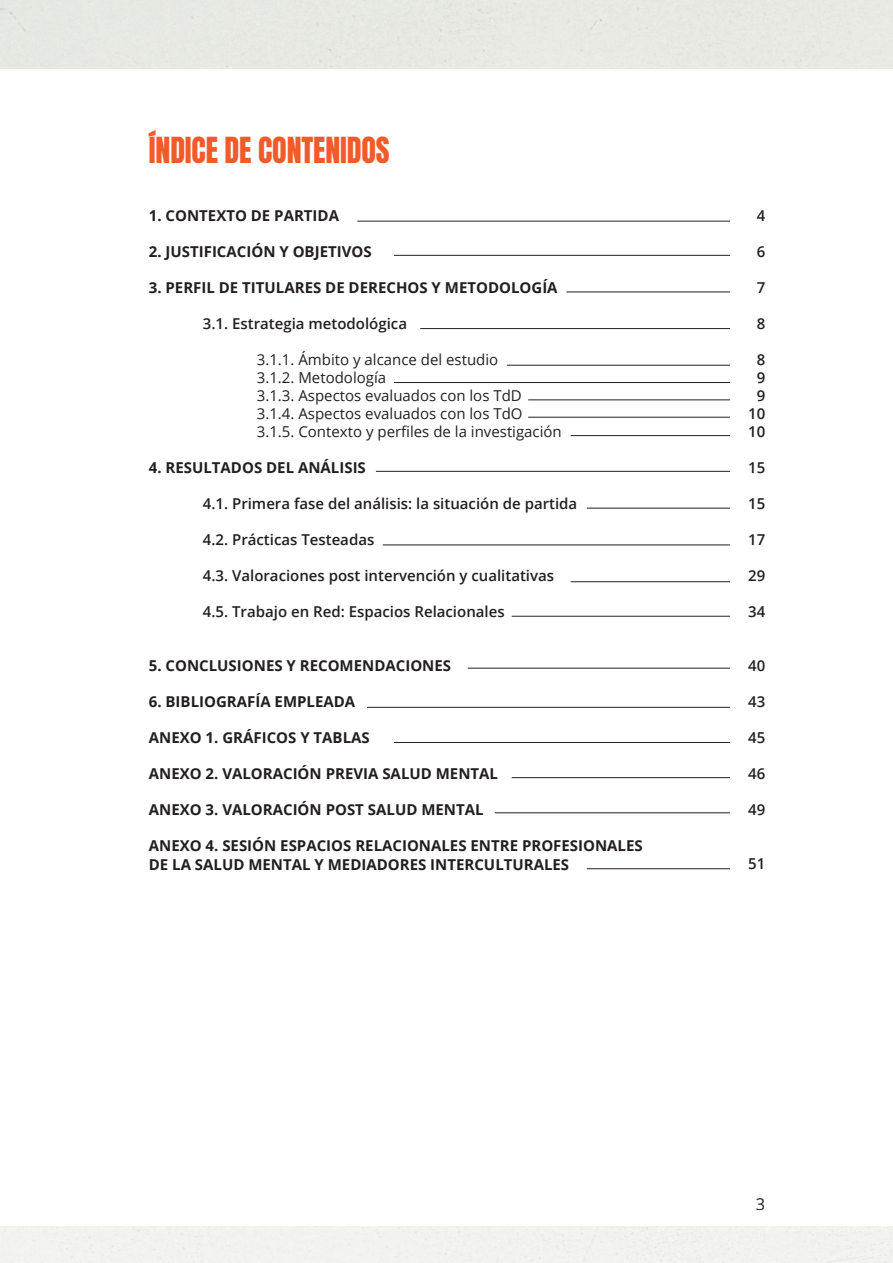
<style>
.page{position:relative;width:893px;height:1263px;background:#fff}
.page>*{position:absolute;margin:0;border:0;box-sizing:border-box;transform-origin:0 0}
.TITULO_1{font:30px "Anton";letter-spacing:-.005em;color:#f15b2a}
.t1{font:16.5px "Open Sans";color:#231f20}
.PARRAFO{font:700 15px/19.5px "Open Sans";color:#231f20}
.PARRAFO-2{font:600 15px "Open Sans";color:#231f20}
.PARRAFO-3{font:15px/18px "Open Sans";color:#231f20}
</style>
<div class="page">
<hr style="left:357px;top:221px;width:373px;height:1px;background:#231f20">
<hr style="left:394px;top:255px;width:336px;height:1px;background:#231f20">
<hr style="left:566px;top:292px;width:164px;height:1px;background:#231f20">
<hr style="left:420px;top:328px;width:310px;height:1px;background:#231f20">
<hr style="left:507px;top:365px;width:223px;height:1px;background:#231f20">
<hr style="left:394px;top:382px;width:336px;height:1px;background:#231f20">
<hr style="left:528px;top:400px;width:202px;height:1px;background:#231f20">
<hr style="left:528px;top:417px;width:202px;height:1px;background:#231f20">
<hr style="left:571px;top:435px;width:159px;height:1px;background:#231f20">
<hr style="left:376px;top:471px;width:354px;height:1px;background:#231f20">
<hr style="left:587px;top:508px;width:143px;height:1px;background:#231f20">
<hr style="left:383px;top:545px;width:347px;height:1px;background:#231f20">
<hr style="left:571px;top:581px;width:159px;height:1px;background:#231f20">
<hr style="left:512px;top:616px;width:218px;height:1px;background:#231f20">
<hr style="left:468px;top:668px;width:262px;height:1px;background:#231f20">
<hr style="left:367px;top:707px;width:363px;height:1px;background:#231f20">
<hr style="left:394px;top:742px;width:336px;height:1px;background:#231f20">
<hr style="left:512px;top:777px;width:218px;height:1px;background:#231f20">
<hr style="left:495px;top:812px;width:235px;height:1px;background:#231f20">
<hr style="left:587px;top:868px;width:143px;height:1px;background:#231f20">
<p class="TITULO_1" style="left:149px;top:135px;width:242px">ÍNDICE DE CONTENIDOS</p>
<p class="PARRAFO" style="left:149px;top:205px;width:192px">1. CONTEXTO DE PARTIDA</p>
<p class="PARRAFO" style="left:149px;top:241px;width:224px">2. JUSTIFICACIÓN Y OBJETIVOS</p>
<p class="PARRAFO" style="left:149px;top:277px;width:410px">3. PERFIL DE TITULARES DE DERECHOS Y METODOLOGÍA</p>
<p class="PARRAFO-2" style="left:203px;top:313px;width:206px">3.1. Estrategia metodológica</p>
<p class="PARRAFO-3" style="left:257px;top:350px;width:306px">3.1.1. Ámbito y alcance del estudio<br>3.1.2. Metodología<br>3.1.3. Aspectos evaluados con los TdD 3.1.4. Aspectos evaluados con los TdO 3.1.5. Contexto y perfiles de la investigación</p>
<p class="PARRAFO" style="left:149px;top:457px;width:219px">4. RESULTADOS DEL ANÁLISIS</p>
<p class="PARRAFO-2" style="left:203px;top:493px;width:376px">4.1. Primera fase del análisis: la situación de partida</p>
<p class="PARRAFO-2" style="left:203px;top:529px;width:173px">4.2. Prácticas Testeadas</p>
<p class="PARRAFO-2" style="left:203px;top:565px;width:353px">4.3. Valoraciones post intervención y cualitativas</p>
<p class="PARRAFO-2" style="left:203px;top:601px;width:303px">4.5. Trabajo en Red: Espacios Relacionales</p>
<p class="PARRAFO" style="left:149px;top:655px;width:304px">5. CONCLUSIONES Y RECOMENDACIONES</p>
<p class="PARRAFO" style="left:149px;top:691px;width:208px">6. BIBLIOGRAFÍA EMPLEADA</p>
<p class="PARRAFO" style="left:149px;top:727px;width:222px">ANEXO 1. GRÁFICOS Y TABLAS</p>
<p class="PARRAFO" style="left:149px;top:763px;width:351px">ANEXO 2. VALORACIÓN PREVIA SALUD MENTAL</p>
<p class="PARRAFO" style="left:149px;top:799px;width:336px">ANEXO 3. VALORACIÓN POST SALUD MENTAL</p>
<p class="PARRAFO" style="left:149px;top:835px;width:495px">ANEXO 4. SESIÓN ESPACIOS RELACIONALES ENTRE PROFESIONALES<br>DE LA SALUD MENTAL Y MEDIADORES INTERCULTURALES</p>
<p class="PARRAFO-2" style="left:757px;top:205px;width:10px">4</p>
<p class="PARRAFO-2" style="left:757px;top:241px;width:10px">6</p>
<p class="PARRAFO-2" style="left:757px;top:277px;width:10px">7</p>
<p class="PARRAFO-2" style="left:757px;top:313px;width:10px">8</p>
<p class="PARRAFO-2" style="left:757px;top:349px;width:10px">8</p>
<p class="PARRAFO-2" style="left:757px;top:367px;width:10px">9</p>
<p class="PARRAFO-2" style="left:757px;top:385px;width:10px">9</p>
<p class="PARRAFO-2" style="left:748px;top:403px;width:19px">10</p>
<p class="PARRAFO-2" style="left:748px;top:421px;width:19px">10</p>
<p class="PARRAFO-2" style="left:748px;top:457px;width:19px">15</p>
<p class="PARRAFO-2" style="left:748px;top:493px;width:19px">15</p>
<p class="PARRAFO-2" style="left:748px;top:529px;width:19px">17</p>
<p class="PARRAFO-2" style="left:748px;top:565px;width:19px">29</p>
<p class="PARRAFO-2" style="left:748px;top:601px;width:19px">34</p>
<p class="PARRAFO-2" style="left:748px;top:655px;width:19px">40</p>
<p class="PARRAFO-2" style="left:748px;top:691px;width:19px">43</p>
<p class="PARRAFO-2" style="left:748px;top:727px;width:19px">45</p>
<p class="PARRAFO-2" style="left:748px;top:763px;width:19px">46</p>
<p class="PARRAFO-2" style="left:748px;top:799px;width:19px">49</p>
<p class="PARRAFO-2" style="left:748px;top:853px;width:19px">51</p>
<p class="t1" style="left:755px;top:1192px;width:11px">3</p>
</div>
